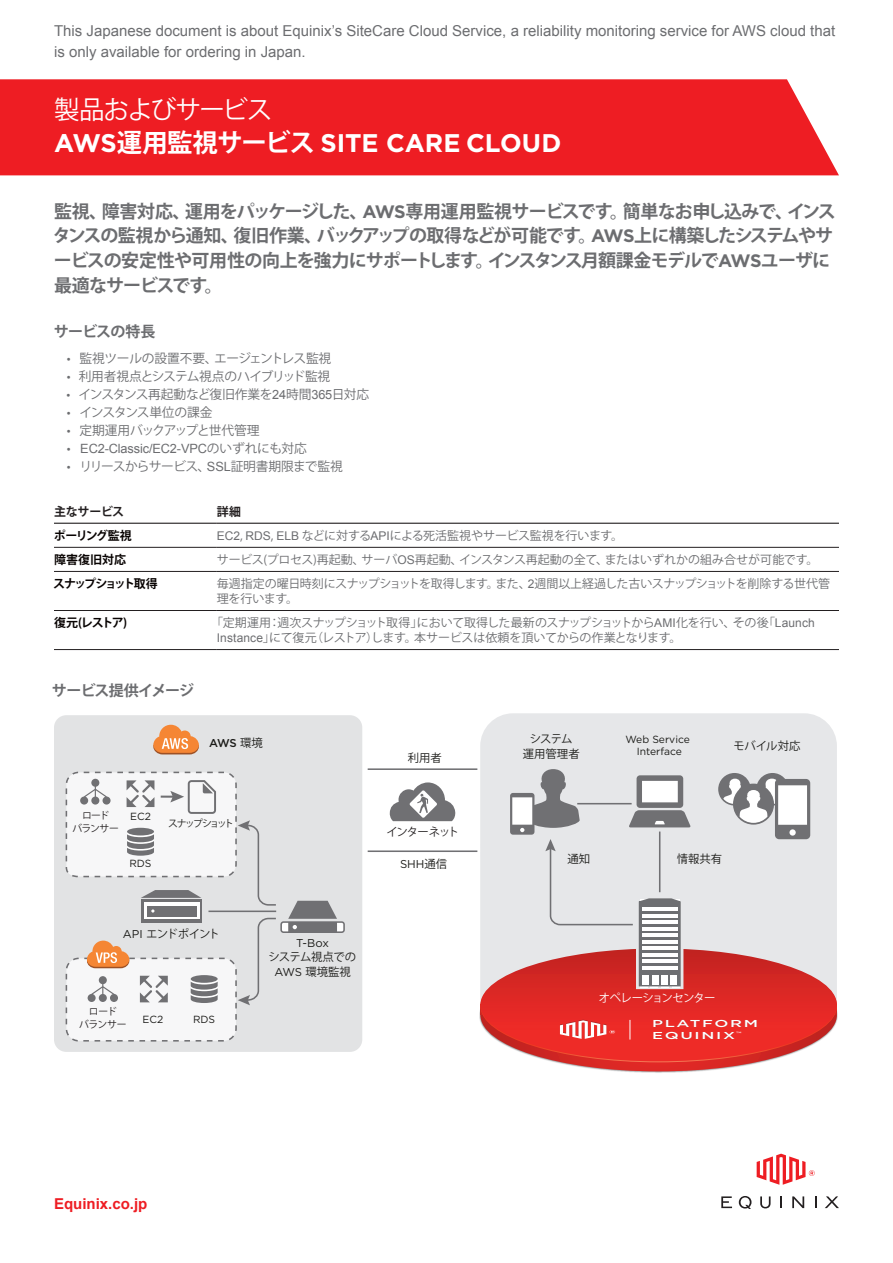
<style>
.page{position:relative;width:893px;height:1263px;background:#fff}
.page>*{position:absolute;margin:0;border:0;box-sizing:border-box;transform-origin:0 0}
.t1{font:700 25.5px "Gotham";letter-spacing:-.005em;color:#fff}
.t2{font:25.5px "Koz Go Pr 6 N";letter-spacing:-.055em;color:#fff}
.t3{font:700 18px/24.8px "Koz Go Pr 6 N";letter-spacing:-.055em;color:#6c6d70}
.t4{font:15px/20.7px "Arial";color:#6c6d70}
.t5{font:700 15px "Koz Go Pr 6 N";letter-spacing:-.04em;color:#6c6d70}
.t6{font:700 15px "Arial";color:#ee1d23}
.t7{font:12.75px "Koz Go Pr 6 N";letter-spacing:-.03em;color:#6c6d70}
.t8{font:12.75px "Arial";letter-spacing:-.01em;color:#6c6d70}
.t9{font:12.75px "Koz Go Pr 6 N";letter-spacing:-.06em;color:#6c6d70}
.t10{font:12px/15px "Koz Go Pr 6 N";letter-spacing:-.02em;color:#6c6d70}
.t11{font:12px/15px "Koz Go Pr 6 N";letter-spacing:-.04em;color:#6c6d70}
.t12{font:12px "Koz Go Pr 6 N";color:#6c6d70}
.t13{font:700 12px "Koz Go Pr 6 N";letter-spacing:-.085em;color:#080302}
.t14{font:700 12px "Koz Go Pr 6 N";letter-spacing:-.15em;color:#080302}
.t15{font:700 12px "Koz Go Pr 6 N";letter-spacing:-.02em;color:#231f20}
.t16{font:11.4px/14.4px "Koz Go Pr 6 N";letter-spacing:-.005em;color:#1b1b18;text-align:center}
.t17{font:11.4px "Koz Go Pr 6 N";letter-spacing:-.06em;color:#fff}
.t18{font:11.4px "Koz Go Pr 6 N";letter-spacing:-.08em;color:#1b1b18}
.t19{font:11.4px "Gotham";color:#1b1b18}
.t20{font:11.4px "Koz Go Pr 6 N";letter-spacing:-.09em;color:#231f20}
.t21{font:500 11.4px "Gotham";color:#1b1b18}
.t22{font:10.35px/12.5px "Gotham";color:#1b1b18;text-align:center}
.t23{font:500 10.05px/11.9px "Gotham";letter-spacing:.1em;color:#fff;scale:1.64 1}
.t24{font:9.75px/13.5px "Koz Go Pr 6 N";letter-spacing:-.05em;color:#231f20;text-align:center}
.t25{font:9.75px "Koz Go Pr 6 N";letter-spacing:-.19em;color:#1b1b18}
.s1{font-family:"Koz Go Pr 6 N"}
.s2{font-family:"Gotham"}
.s3{font-family:"Arial"}
.s4{font-family:"Koz Go Pr 6 N";font-weight:400}
</style>
<div class="page">
<div style="left:0;top:79px;width:839px;height:96px;background:#ee1d23"></div>
<svg style="left:721px;top:1196px;width:11px;height:12px"></svg>
<svg style="left:760px;top:1196px;width:11px;height:12px"></svg>
<svg style="left:780px;top:1196px;width:2px;height:12px"></svg>
<svg style="left:792px;top:1196px;width:12px;height:12px"></svg>
<svg style="left:815px;top:1196px;width:1px;height:12px"></svg>
<svg style="left:825px;top:1196px;width:14px;height:12px"></svg>
<svg style="left:739px;top:1196px;width:12px;height:13px"></svg>
<svg style="left:757px;top:1154px;width:58px;height:31px"></svg>
<hr style="left:54px;top:523px;width:163px;height:1px;background:#231f20">
<hr style="left:54px;top:547px;width:163px;height:1px;background:#231f20">
<hr style="left:217px;top:523px;width:622px;height:1px;background:#231f20">
<hr style="left:217px;top:547px;width:622px;height:1px;background:#231f20">
<hr style="left:54px;top:571px;width:163px;height:1px;background:#231f20">
<hr style="left:217px;top:571px;width:622px;height:1px;background:#231f20">
<hr style="left:54px;top:610px;width:163px;height:1px;background:#231f20">
<hr style="left:217px;top:610px;width:622px;height:1px;background:#231f20">
<hr style="left:54px;top:649px;width:163px;height:1px;background:#231f20">
<hr style="left:217px;top:649px;width:622px;height:1px;background:#231f20">
<div style="left:480px;top:713px;width:357px;height:56px;background:#e6e7e9"></div>
<div style="left:54px;top:715px;width:308px;height:337px;background:#e2e3e4;border-radius:12px"></div>
<div style="left:66px;top:958px;width:170px;height:83px;background:#f7f7f8;border-radius:12px"></div>
<div style="left:66px;top:957px;width:171px;height:84px;border:2px dashed #707073;border-radius:12px"></div>
<svg style="left:480px;top:769px;width:357px;height:302px;background:#dca5a5"></svg>
<hr style="left:368px;top:768px;width:109px;height:2px;background:#707073">
<hr style="left:368px;top:850px;width:109px;height:2px;background:#707073">
<svg style="left:390px;top:782px;width:65px;height:39px"></svg>
<svg style="left:153px;top:725px;width:46px;height:29px"></svg>
<svg style="left:65px;top:771px;width:280px;height:234px"></svg>
<p class="t4" style="left:54px;top:21px;width:783px">This Japanese document is about Equinix’s SiteCare Cloud Service, a reliability monitoring service for AWS cloud that is only available for ordering in Japan.</p>
<h1 class="t2" style="left:54px;top:95px;width:220px">製品およびサービス</h1>
<h1 class="t1" style="left:54px;top:126px;width:509px">AWS<span class="s1">運用監視サービス</span> SITE CARE CLOUD</h1>
<p class="t3" style="left:53px;top:199px;width:785px">監視、障害対応、運用をパッケージした、<span class="s2">AWS</span>専用運用監視サービスです。簡単なお申し込みで、インスタンスの監視から通知、復旧作業、バックアップの取得などが可能です。<span class="s2">AWS</span>上に構築したシステムやサービスの安定性や可用性の向上を強力にサポートします。インスタンス月額課金モデルで<span class="s2">AWS</span>ユーザに最適なサービスです。</p>
<p class="t5" style="left:54px;top:323px;width:103px">サービスの特長</p>
<p class="t7" style="left:67px;top:351px;width:266px">• 監視ツールの設置不要、エージェントレス監視</p>
<p class="t7" style="left:67px;top:369px;width:265px">• 利用者視点とシステム視点のハイブリッド監視</p>
<p class="t7" style="left:67px;top:387px;width:304px">• インスタンス再起動など復旧作業を<span class="s3">24</span>時間<span class="s3">365</span>日対応</p>
<p class="t9" style="left:67px;top:405px;width:147px">• インスタンス単位の課金</p>
<p class="t7" style="left:67px;top:423px;width:194px">• 定期運用バックアップと世代管理</p>
<p class="t8" style="left:67px;top:440px;width:242px"><span class="s1">•</span> EC2-Classic/EC2-VPC<span class="s1">のいずれにも対応</span></p>
<p class="t7" style="left:67px;top:459px;width:278px">• リリースからサービス、<span class="s3">SSL</span>証明書期限まで監視</p>
<p class="t15" style="left:54px;top:505px;width:72px">主なサービス</p>
<p class="t15" style="left:217px;top:505px;width:26px">詳細</p>
<p class="t13" style="left:54px;top:529px;width:80px">ポーリング監視</p>
<p class="t10" style="left:217px;top:528px;width:408px"><span class="s3">EC2</span>, <span class="s3">RDS</span>, <span class="s3">ELB</span> などに対する<span class="s3">API</span>による死活監視やサービス監視を行います。</p>
<p class="t13" style="left:54px;top:553px;width:73px">障害復旧対応</p>
<p class="t12" style="left:217px;top:553px;width:603px">サービス(プロセス)再起動、サーバ<span class="s3">OS</span>再起動、インスタンス再起動の全て、またはいずれかの組み合せが可能です。</p>
<p class="t14" style="left:53px;top:577px;width:106px">スナップショット取得</p>
<p class="t11" style="left:217px;top:577px;width:615px">毎週指定の曜日時刻にスナップショットを取得します。また、<span class="s3">2</span>週間以上経過した古いスナップショットを削除する世代管理を行います。</p>
<p class="t13" style="left:54px;top:616px;width:74px">復元(レストア)</p>
<p class="t10" style="left:217px;top:616px;width:599px;text-indent:-6px">「定期運用：週次スナップショット取得」において取得した最新のスナップショットから<span class="s3">AMI</span>化を行い、その後「<span class="s3">Launch<br>Instance</span>」にて復元（レストア）します。本サービスは依頼を頂いてからの作業となります。</p>
<p class="t5" style="left:52px;top:682px;width:144px">サービス提供イメージ</p>
<p class="t21" style="left:209px;top:735px;width:55px">AWS <span class="s4">環境</span></p>
<p class="t24" style="left:73px;top:808px;width:48px">ロード<br>バランサー</p>
<p class="t22" style="left:130px;top:809px;width:22px">EC2</p>
<p class="t22" style="left:129px;top:856px;width:24px">RDS</p>
<p class="t25" style="left:168px;top:818px;width:68px">スナップショット</p>
<p class="t18" style="left:123px;top:927px;width:99px"><span class="s2">API</span> エンドポイント</p>
<p class="t24" style="left:79px;top:1005px;width:49px">ロード<br>バランサー</p>
<p class="t22" style="left:142px;top:1013px;width:22px">EC2</p>
<p class="t22" style="left:193px;top:1013px;width:24px">RDS</p>
<p class="t19" style="left:296px;top:935px;width:34px">T-Box</p>
<p class="t16" style="left:269px;top:950px;width:89px">システム視点での<br><span class="s2">AWS</span> 環境監視</p>
<p class="t16" style="left:408px;top:751px;width:36px">利用者</p>
<p class="t20" style="left:386px;top:825px;width:74px">インターネット</p>
<p class="t19" style="left:400px;top:857px;width:49px">SHH<span class="s1">通信</span></p>
<p class="t6" style="left:54px;top:1194px;width:95px">Equinix.co.jp</p>
<p class="t16" style="left:523px;top:732px;width:58px">システム運用管理者</p>
<p class="t16" style="left:733px;top:739px;width:69px">モバイル対応</p>
<p class="t22" style="left:625px;top:733px;width:66px">Web Service<br>Interface</p>
<p class="t16" style="left:567px;top:852px;width:24px">通知</p>
<p class="t16" style="left:677px;top:852px;width:47px">情報共有</p>
<p class="t17" style="left:599px;top:991px;width:118px">オペレーションセンター</p>
<p class="t23" style="left:652px;top:1018px;width:66px">PLATFORM<br>EQUINIX<sup>™</sup></p>
</div>
